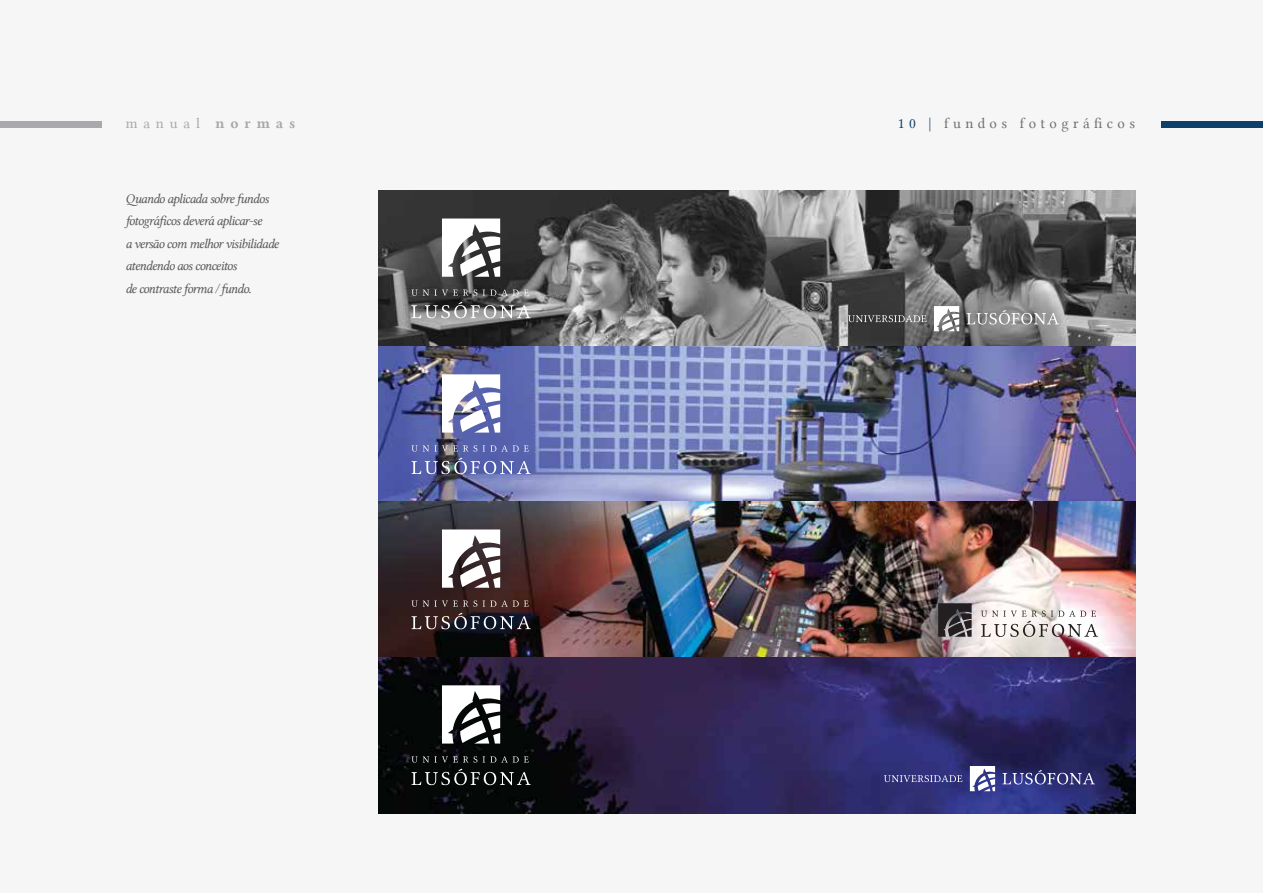
<style>
.page{position:relative;width:1263px;height:893px;background:#f6f6f6}
.page>*{position:absolute;margin:0;border:0;box-sizing:border-box;transform-origin:0 0}
.t1{font:14.7px "Lin Libertine";letter-spacing:.3em;color:#6d6e71}
.t2{font:14.7px "Lin Libertine";letter-spacing:.4em;color:#a7a9ac}
.t3{font:13.5px/22.5px "Lin Libertine I";letter-spacing:-.05em;color:#58595b}
.s1{font-family:"Lin Libertine B"}
.s2{color:#0f406b}
</style>
<div class="page">
<div style="left:0;top:121px;width:102px;height:6px;background:#a7a9ac"></div>
<div style="left:1161px;top:121px;width:102px;height:6px;background:#0f406b"></div>
<img style="left:379px;top:191px;width:756px;height:622px">
<svg style="left:411px;top:289px;width:66px;height:7px"></svg>
<svg style="left:483px;top:289px;width:46px;height:7px"></svg>
<svg style="left:411px;top:302px;width:120px;height:16px;background:#868686"></svg>
<svg style="left:442px;top:219px;width:58px;height:58px"></svg>
<svg style="left:411px;top:756px;width:66px;height:7px"></svg>
<svg style="left:483px;top:756px;width:46px;height:6px"></svg>
<svg style="left:411px;top:769px;width:120px;height:16px;background:#323635"></svg>
<svg style="left:442px;top:685px;width:58px;height:59px"></svg>
<svg style="left:411px;top:600px;width:66px;height:7px"></svg>
<svg style="left:483px;top:600px;width:46px;height:7px"></svg>
<svg style="left:411px;top:613px;width:120px;height:16px;background:#464249"></svg>
<svg style="left:442px;top:529px;width:58px;height:59px"></svg>
<svg style="left:411px;top:445px;width:66px;height:7px"></svg>
<svg style="left:483px;top:445px;width:46px;height:7px"></svg>
<svg style="left:411px;top:458px;width:120px;height:16px;background:#6e76aa"></svg>
<svg style="left:442px;top:374px;width:58px;height:59px"></svg>
<svg style="left:967px;top:310px;width:92px;height:14px"></svg>
<svg style="left:848px;top:315px;width:78px;height:7px"></svg>
<svg style="left:934px;top:306px;width:25px;height:25px"></svg>
<svg style="left:1002px;top:770px;width:93px;height:14px"></svg>
<svg style="left:884px;top:775px;width:78px;height:7px"></svg>
<svg style="left:970px;top:766px;width:25px;height:25px"></svg>
<svg style="left:981px;top:611px;width:117px;height:26px"></svg>
<svg style="left:938px;top:603px;width:34px;height:34px"></svg>
<p class="t2" style="left:126px;top:114px;width:171px">manual <span class="s1">normas</span></p>
<p class="t1" style="left:898px;top:114px;width:239px"><span class="s2">10 |</span> fundos fotográficos</p>
<p class="t3" style="left:125px;top:188px;width:155px">Quando aplicada sobre fundos fotográficos deverá aplicar-se<br>a versão com melhor visibilidade atendendo aos conceitos<br>de contraste forma / fundo.</p>
</div>
